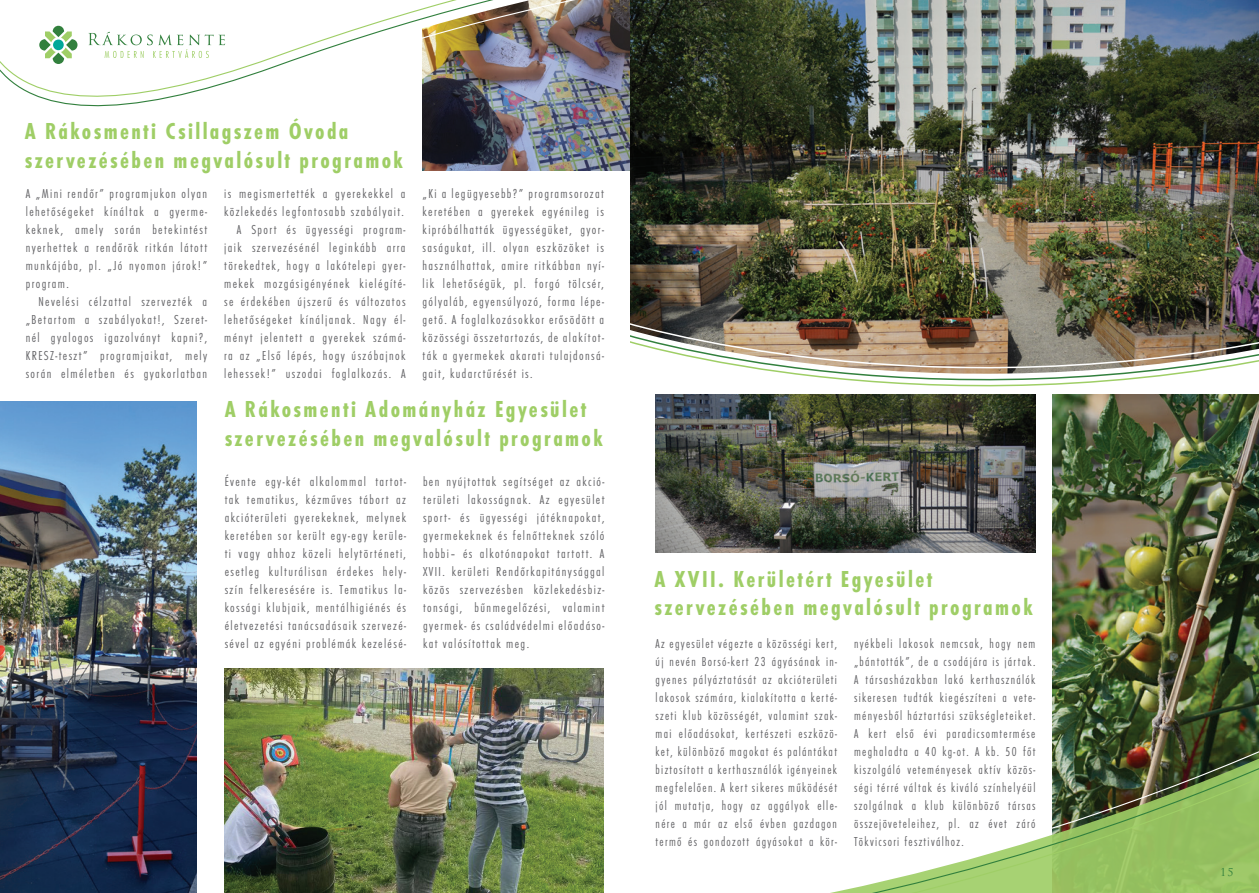
<style>
.page{position:relative;width:1259px;height:893px;background:#fff}
.page>*{position:absolute;margin:0;border:0;box-sizing:border-box;transform-origin:0 0}
.t1{font:24px/28.8px "Futura Con Bol";letter-spacing:.1em;color:#9fce66}
.t2{font:15px "Baanoo";color:#32803d}
.t3{font:13.5px/18px "Futura Con Lig";letter-spacing:.1em;color:#636366;text-align:justify}
</style>
<div class="page">
<img style="left:630px;top:317px;width:629px;height:163px">
<img style="left:0;top:402px;width:197px;height:491px">
<img style="left:1052px;top:394px;width:207px;height:86px">
<img style="left:655px;top:394px;width:380px;height:86px">
<img style="left:630px;top:298px;width:629px;height:19px">
<img style="left:630px;top:289px;width:629px;height:9px">
<img style="left:0;top:0;width:1259px;height:289px">
<img style="left:124px;top:480px;width:1135px;height:413px">
<img style="left:127px;top:496px;width:1132px;height:397px">
<img style="left:128px;top:505px;width:1131px;height:388px">
<svg style="left:39px;top:26px;width:39px;height:38px"></svg>
<div style="left:53px;top:40px;width:11px;height:10px;background:#00a899;border-radius:50%"></div>
<svg style="left:88px;top:32px;width:137px;height:26px"></svg>
<div style="left:605px;top:307px;width:24px;height:440px;background:#fff"></div>
<h1 class="t1" style="left:25px;top:117px;width:379px">A Rákosmenti Csillagszem Óvoda szervezésében megvalósult programok</h1>
<p class="t3" style="left:26px;top:185px;width:183px">A „Mini rendőr” programjukon olyan lehetőségeket kínáltak a gyerme&shy;keknek, amely során betekintést nyerhettek a rendőrök ritkán látott munkájába, pl. „Jó nyomon járok!” program.</p>
<p class="t3" style="left:26px;top:293px;width:183px;text-indent:13px">Nevelési célzattal szervezték a „Betartom a szabályokat!, Szeret&shy;nél gyalogos igazolványt kapni?, KRESZ-teszt” programjaikat, mely során elméletben és gyakorlatban</p>
<p class="t3" style="left:224px;top:185px;width:183px;text-align:right">is megismertették a gyerekekkel a közlekedés legfontosabb szabályait.<br>A Sport és ügyességi program&shy;jaik szervezésénél leginkább arra törekedtek, hogy a lakótelepi gyer&shy;mekek mozgásigényének kielégíté&shy;se érdekében újszerű és változatos lehetőségeket kínáljanak. Nagy él&shy;ményt jelentett a gyerekek számá&shy;ra az „Első lépés, hogy úszóbajnok lehessek!” uszodai foglalkozás. A</p>
<p class="t3" style="left:422px;top:185px;width:183px">„Ki a legügyesebb?” programsorozat keretében a gyerekek egyénileg is kipróbálhatták ügyességüket, gyor&shy;saságukat, ill. olyan eszközöket is használhattak, amire ritkábban nyí&shy;lik lehetőségük, pl. forgó tölcsér, gólyaláb, egyensúlyozó, forma lépe&shy;gető. A foglalkozásokkor erősödött a közösségi összetartozás, de alakítot&shy;ták a gyermekek akarati tulajdonsá&shy;gait, kudarctűrését is.</p>
<h1 class="t1" style="left:225px;top:395px;width:379px">A Rákosmenti Adományház Egyesület szervezésében megvalósult programok</h1>
<p class="t3" style="left:225px;top:473px;width:183px">Évente egy-két alkalommal tartot&shy;tak tematikus, kézműves tábort az akcióterületi gyerekeknek, melynek keretében sor került egy-egy kerüle&shy;ti vagy ahhoz közeli helytörténeti, esetleg kulturálisan érdekes hely&shy;szín felkeresésére is. Tematikus la&shy;kossági klubjaik, mentálhigiénés és életvezetési tanácsadásaik szervezé&shy;sével az egyéni problémák kezelésé-</p>
<p class="t3" style="left:423px;top:473px;width:183px">ben nyújtottak segítséget az akció&shy;területi lakosságnak. Az egyesület sport- és ügyességi játéknapokat, gyermekeknek és felnőtteknek szóló hobbi– és alkotónapokat tartott. A XVII. kerületi Rendőrkapitánysággal közös szervezésben közlekedésbiz&shy;tonsági, bűnmegelőzési, valamint gyermek- és családvédelmi előadáso&shy;kat valósítottak meg.</p>
<h1 class="t1" style="left:654px;top:564px;width:379px">A XVII. Kerületért Egyesület szervezésében megvalósult programok</h1>
<p class="t3" style="left:655px;top:635px;width:183px">Az egyesület végezte a közösségi kert, új nevén Borsó-kert 23 ágyásának in&shy;gyenes pályáztatását az akcióterületi lakosok számára, kialakította a kerté&shy;szeti klub közösségét, valamint szak&shy;mai előadásokat, kertészeti eszközö&shy;ket, különböző magokat és palántákat biztosított a kerthasználók igényeinek megfelelően. A kert sikeres működését jól mutatja, hogy az aggályok elle&shy;nére a már az első évben gazdagon termő és gondozott ágyásokat a kör-</p>
<p class="t3" style="left:854px;top:635px;width:183px">nyékbeli lakosok nemcsak, hogy nem „bántották”, de a csodájára is jártak.<br>A társasházakban lakó kerthasználók sikeresen tudták kiegészíteni a vete&shy;ményesből háztartási szükségleteiket.<br>A kert első évi paradicsomtermése meghaladta a 40 kg-ot. A kb. 50 főt kiszolgáló veteményesek aktív közös&shy;ségi térré váltak és kiváló színhelyéül szolgálnak a klub különböző társas összejöveteleihez, pl. az évet záró Tökvicsori fesztiválhoz.</p>
<p class="t2" style="left:1220px;top:863px;width:15px">15</p>
</div>
